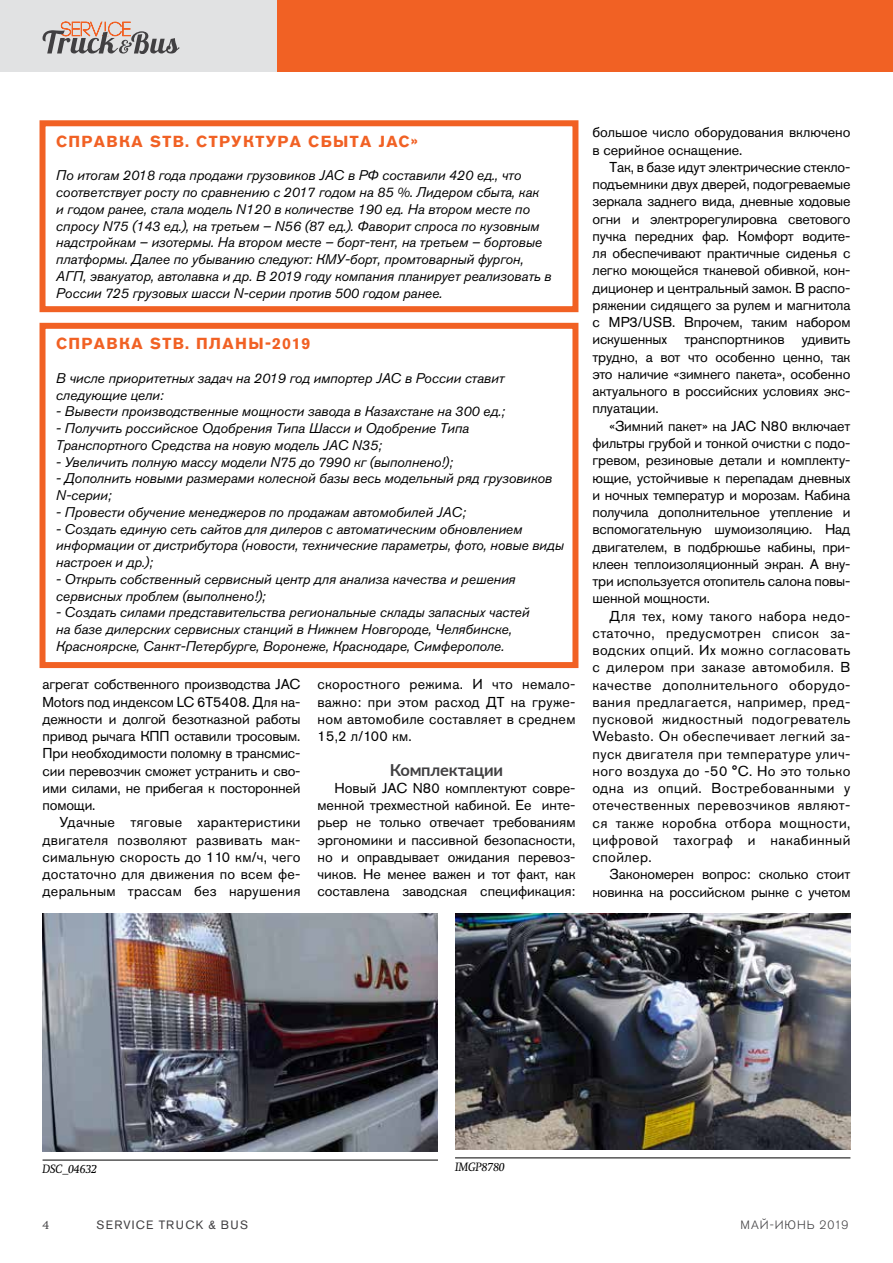
<style>
.page{position:relative;width:893px;height:1263px;background:#fff}
.page>*{position:absolute;margin:0;border:0;box-sizing:border-box;transform-origin:0 0}
.t1{font:700 16.5px "Lato";letter-spacing:-.01em;color:#414042}
.t2{font:700 15.9px "Akzidenz Grotesk Pro";letter-spacing:.085em;color:#f16124}
.t3{font:14.25px/17.2px "Akzidenz Grotesk Pro";color:#000;text-align:justify}
.t4{font:italic 13.95px/16.8px "Akzidenz Grotesk Pro";letter-spacing:-.01em;color:#000}
.t5{font:italic 12px "Swift";letter-spacing:-.02em;color:#000}
.t6{font:12px "Akzidenz Grotesk Pro";letter-spacing:.105em;color:#414042}
.t7{font:300 12px "Akzidenz Grotesk Pro";letter-spacing:.085em;color:#414042}
.t8{font:300 12px "Swift";color:#414042}
</style>
<div class="page">
<div style="left:0;top:0;width:277px;height:72px;background:#e1e2e3"></div>
<div style="left:277px;top:0;width:616px;height:72px;background:#f16124"></div>
<svg style="left:43px;top:21px;width:137px;height:33px"></svg>
<div style="left:40px;top:120px;width:538px;height:192px;border:6px solid #f16124"></div>
<div style="left:40px;top:323px;width:538px;height:345px;border:6px solid #f16124"></div>
<img style="left:455px;top:913px;width:395px;height:236px">
<hr style="left:455px;top:1157px;width:395px;height:1px;background:#000">
<img style="left:43px;top:913px;width:395px;height:238px">
<hr style="left:43px;top:1160px;width:395px;height:1px;background:#000">
<p class="t2" style="left:56px;top:131px;width:363px">СПРАВКА STB. СТРУКТУРА СБЫТА JAC»</p>
<p class="t4" style="left:56px;top:167px;width:497px">По итогам 2018 года продажи грузовиков JAC в РФ составили 420 ед., что соответствует росту по сравнению с 2017 годом на 85 %. Лидером сбыта, как<br>и годом ранее, стала модель N120 в количестве 190 ед. На втором месте по спросу N75 (143 ед.), на третьем – N56 (87 ед.). Фаворит спроса по кузовным надстройкам – изотермы. На втором месте – борт-тент, на третьем – бортовые платформы. Далее по убыванию следуют: КМУ-борт, промтоварный фургон, АГП, эвакуатор, автолавка и др. В 2019 году компания планирует реализовать в России 725 грузовых шасси N-серии против 500 годом ранее.</p>
<p class="t2" style="left:56px;top:334px;width:256px">СПРАВКА STB. ПЛАНЫ-2019</p>
<p class="t4" style="left:56px;top:369px;width:450px">В числе приоритетных задач на 2019 год импортер JAC в России ставит следующие цели:</p>
<p class="t4" style="left:56px;top:403px;width:451px">- Вывести производственные мощности завода в Казахстане на 300 ед.;</p>
<p class="t4" style="left:56px;top:420px;width:415px">- Получить российское Одобрения Типа Шасси и Одобрение Типа<br>Транспортного Средства на новую модель JAC N35;</p>
<p class="t4" style="left:56px;top:453px;width:398px">- Увеличить полную массу модели N75 до 7990 кг (выполнено!);</p>
<p class="t4" style="left:56px;top:470px;width:497px">- Дополнить новыми размерами колесной базы весь модельный ряд грузовиков<br>N-серии;</p>
<p class="t4" style="left:56px;top:503px;width:411px">- Провести обучение менеджеров по продажам автомобилей JAC;</p>
<p class="t4" style="left:56px;top:520px;width:509px">- Создать единую сеть сайтов для дилеров с автоматическим обновлением информации от дистрибутора (новости, технические параметры, фото, новые виды настроек и др.);</p>
<p class="t4" style="left:56px;top:570px;width:461px">- Открыть собственный сервисный центр для анализа качества и решения сервисных проблем (выполнено!);</p>
<p class="t4" style="left:56px;top:604px;width:475px">- Создать силами представительства региональные склады запасных частей на базе дилерских сервисных станций в Нижнем Новгороде, Челябинске,<br>Красноярске, Санкт-Петербурге, Воронеже, Краснодаре, Симферополе.</p>
<p class="t3" style="left:43px;top:676px;width:259px">агрегат собственного производства JAC Motors под индексом LC 6T5408. Для на&shy;дежности и долгой безотказной работы привод рычага КПП оставили тросовым.<br>При необходимости поломку в трансмис&shy;сии перевозчик сможет устранить и сво&shy;ими силами, не прибегая к посторонней помощи.</p>
<p class="t3" style="left:43px;top:814px;width:259px;text-indent:17px">Удачные тяговые характеристики двигателя позволяют развивать мак&shy;симальную скорость до 110 км/ч, чего достаточно для движения по всем фе&shy;деральным трассам без нарушения</p>
<p class="t3" style="left:317px;top:676px;width:259px">скоростного режима. И что немало&shy;важно: при этом расход ДТ на груже&shy;ном автомобиле составляет в среднем 15,2 л/100 км.</p>
<p class="t1" style="left:390px;top:757px;width:115px">Комплектации</p>
<p class="t3" style="left:317px;top:779px;width:259px;text-indent:17px">Новый JAC N80 комплектуют совре&shy;менной трехместной кабиной. Ее инте&shy;рьер не только отвечает требованиям эргономики и пассивной безопасности, но и оправдывает ожидания перевоз&shy;чиков. Не менее важен и тот факт, как составлена заводская спецификация:</p>
<p class="t3" style="left:592px;top:124px;width:259px">большое число оборудования включено в серийное оснащение.</p>
<p class="t3" style="left:592px;top:158px;width:259px;text-indent:17px">Так, в базе идут электрические стекло&shy;подъемники двух дверей, подогреваемые зеркала заднего вида, дневные ходовые огни и электрорегулировка светового пучка передних фар. Комфорт водите&shy;ля обеспечивают практичные сиденья с легко моющейся тканевой обивкой, кон&shy;диционер и центральный замок. В распо&shy;ряжении сидящего за рулем и магнитола с MP3/USB. Впрочем, таким набором искушенных транспортников удивить трудно, а вот что особенно ценно, так это наличие «зимнего пакета», особенно актуального в российских условиях экс&shy;плуатации.</p>
<p class="t3" style="left:592px;top:417px;width:259px;text-indent:17px">«Зимний пакет» на JAC N80 включает фильтры грубой и тонкой очистки с подо&shy;гревом, резиновые детали и комплекту&shy;ющие, устойчивые к перепадам дневных и ночных температур и морозам. Кабина получила дополнительное утепление и вспомогательную шумоизоляцию. Над двигателем, в подбрюшье кабины, при&shy;клеен теплоизоляционный экран. А вну&shy;три используется отопитель салона повы&shy;шенной мощности.</p>
<p class="t3" style="left:592px;top:607px;width:259px;text-indent:17px">Для тех, кому такого набора недо&shy;статочно, предусмотрен список за&shy;водских опций. Их можно согласовать с дилером при заказе автомобиля. В качестве дополнительного оборудо&shy;вания предлагается, например, пред&shy;пусковой жидкостный подогреватель Webasto. Он обеспечивает легкий за&shy;пуск двигателя при температуре улич&shy;ного воздуха до -50 °С. Но это только одна из опций. Востребованными у отечественных перевозчиков являют&shy;ся также коробка отбора мощности, цифровой тахограф и накабинный спойлер.</p>
<p class="t3" style="left:592px;top:866px;width:259px;text-align:right">Закономерен вопрос: сколько стоит новинка на российском рынке с учетом</p>
<p class="t5" style="left:43px;top:1162px;width:56px">DSC_04632</p>
<p class="t5" style="left:455px;top:1160px;width:51px">IMGP8780</p>
<p class="t8" style="left:43px;top:1218px;width:8px">4</p>
<p class="t6" style="left:97px;top:1217px;width:153px">SERVICE TRUCK &amp; BUS</p>
<p class="t7" style="left:740px;top:1217px;width:109px">МАЙ-ИЮНЬ 2019</p>
</div>
